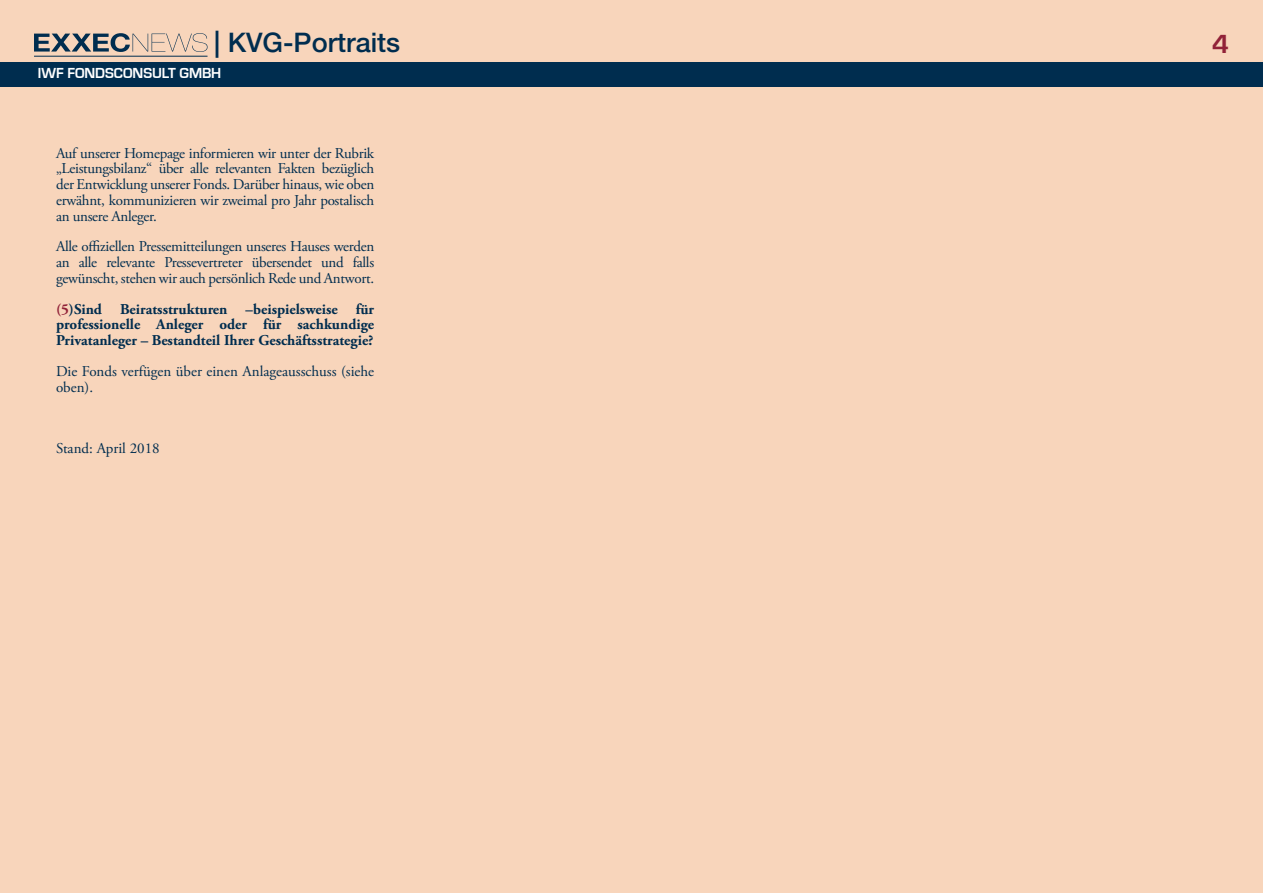
<style>
.page{position:relative;width:1263px;height:893px;background:#f8d5bb}
.page>*{position:absolute;margin:0;border:0;box-sizing:border-box;transform-origin:0 0}
.t1{font:500 27px "Helvetica Neue LT Pro";color:#002d4f}
.t2{font:700 27px "Eurostile";color:#912238}
.t3{font:15px/15.8px "Adobe Garamond Pro";letter-spacing:-.02em;color:#002d4f;text-align:justify}
.t4{font:700 15px/15.8px "Adobe Garamond Pro";color:#002d4f;text-align:justify}
.t5{font:15px/15.8px "Adobe Garamond Pro";color:#002d4f}
.t6{font:700 15px "Eurostile";color:#fff}
.s1{font-size:27.15px}
.s2{color:#912238}
</style>
<div class="page">
<div style="left:0;top:62px;width:1263px;height:24px;background:#002d4f"></div>
<svg style="left:34px;top:33px;width:173px;height:19px"></svg>
<hr style="left:34px;top:56px;width:173px;height:1px;background:#002d4f">
<h1 class="t1" style="left:214px;top:26px;width:188px"><span class="s1">|</span> KVG-Portraits</h1>
<h1 class="t2" style="left:1212px;top:29px;width:18px">4</h1>
<p class="t6" style="left:38px;top:65px;width:185px">IWF FONDSCONSULT GMBH</p>
<p class="t3" style="left:56px;top:145px;width:320px">Auf unserer Homepage informieren wir unter der Rubrik „Leistungsbilanz“ über alle relevanten Fakten bezüglich der Entwicklung unserer Fonds. Darüber hinaus, wie oben erwähnt, kommunizieren wir zweimal pro Jahr postalisch an unsere Anleger.</p>
<p class="t3" style="left:56px;top:239px;width:320px">Alle offiziellen Pressemitteilungen unseres Hauses werden an alle relevante Pressevertreter übersendet und falls gewünscht, stehen wir auch persönlich Rede und Antwort.</p>
<p class="t4" style="left:56px;top:301px;width:320px"><span class="s2">(5</span>)Sind Beiratsstrukturen –beispielsweise für professionelle Anleger oder für sachkundige Privatanleger – Bestandteil Ihrer Geschäftsstrategie?</p>
<p class="t5" style="left:56px;top:364px;width:320px">Die Fonds verfügen über einen Anlageausschuss (siehe oben).</p>
<p class="t5" style="left:56px;top:441px;width:105px">Stand: April 2018</p>
</div>
